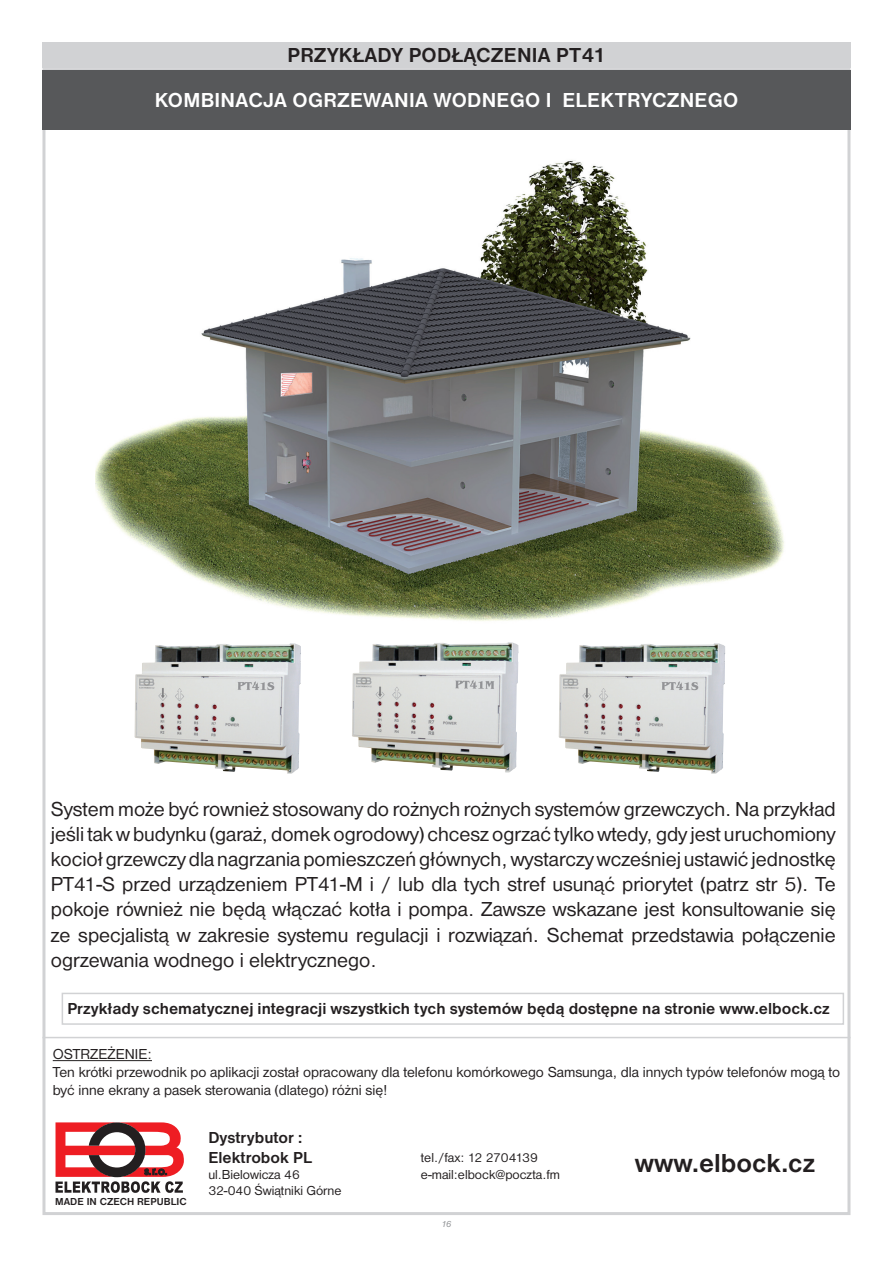
<style>
.page{position:relative;width:893px;height:1263px;background:#fff}
.page>*{position:absolute;margin:0;border:0;box-sizing:border-box;transform-origin:0 0}
.t1{font:700 27px "Nimbus Sans DOT";color:#231f20}
.t2{font:21px/25.2px "Nimbus Sans DOT";color:#231f20;text-align:justify}
.t3{font:700 21px "Nimbus Sans DOT";letter-spacing:.015em;color:#fff}
.t4{font:700 21px "Nimbus Sans DOT";letter-spacing:.015em;color:#231f20}
.t5{font:700 16.5px/19.8px "Nimbus Sans DOT";color:#231f20}
.t6{font:15px/18px "Nimbus Sans DOT";color:#231f20}
.t7{font:13.5px/16.2px "Nimbus Sans DOT";color:#231f20}
.t8{font:700 10.5px "Nimbus Sans DOT";letter-spacing:.01em;color:#231f20}
.t9{font:italic 9px "Nimbus Sans DOT";color:#939598}
</style>
<div class="page">
<div style="left:42px;top:43px;width:808px;height:25px;background:#d1d2d4"></div>
<svg style="left:56px;top:1122px;width:128px;height:71px"></svg>
<hr style="left:53px;top:1060px;width:99px;height:1px;background:#231f20">
<div style="left:42px;top:71px;width:808px;height:59px;background:#57585a"></div>
<img style="left:96px;top:160px;width:688px;height:461px">
<img style="left:352px;top:642px;width:166px;height:131px">
<img style="left:559px;top:643px;width:166px;height:131px">
<img style="left:134px;top:643px;width:167px;height:131px">
<hr style="left:42px;top:1037px;width:808px;height:1px;background:#d1d2d4">
<div style="left:62px;top:993px;width:782px;height:32px;border:2px solid #d1d2d4"></div>
<p class="t4" style="left:287px;top:48px;width:320px">PRZYKŁADY PODŁĄCZENIA PT41</p>
<p class="t3" style="left:155px;top:93px;width:585px">KOMBINACJA OGRZEWANIA WODNEGO I ELEKTRYCZNEGO</p>
<p class="t2" style="left:51px;top:798px;width:786px">System może być rownież stosowany do rożnych rożnych systemów grzewczych. Na przykład jeśli tak w budynku (garaż, domek ogrodowy) chcesz ogrzać tylko wtedy, gdy jest uruchomiony kocioł grzewczy dla nagrzania pomieszczeń głównych, wystarczy wcześniej ustawić jednostkę PT41-S przed urządzeniem PT41-M i / lub dla tych stref usunąć priorytet (patrz str 5). Te pokoje również nie będą włączać kotła i pompa. Zawsze wskazane jest konsultowanie się ze specjalistą w zakresie systemu regulacji i rozwiązań. Schemat przedstawia połączenie ogrzewania wodnego i elektrycznego.</p>
<p class="t5" style="left:67px;top:1000px;width:764px">Przykłady schematycznej integracji wszystkich tych systemów będą dostępne na stronie www.elbock.cz</p>
<p class="t6" style="left:53px;top:1046px;width:789px">OSTRZEŻENIE:<br>Ten krótki przewodnik po aplikacji został opracowany dla telefonu komórkowego Samsunga, dla innych typów telefonów mogą to być inne ekrany a pasek sterowania (dlatego) różni się!</p>
<p class="t8" style="left:55px;top:1198px;width:133px">MADE IN CZECH REPUBLIC</p>
<p class="t5" style="left:208px;top:1129px;width:105px">Dystrybutor :<br>Elektrobok PL</p>
<p class="t7" style="left:208px;top:1167px;width:135px">ul.Bielowicza 46<br>32-040 Świątniki Górne</p>
<p class="t7" style="left:421px;top:1151px;width:141px">tel./fax: 12 2704139 e-mail:elbock@poczta.fm</p>
<p class="t1" style="left:635px;top:1153px;width:182px">www.elbock.cz</p>
<p class="t9" style="left:441px;top:1220px;width:11px">16</p>
</div>
